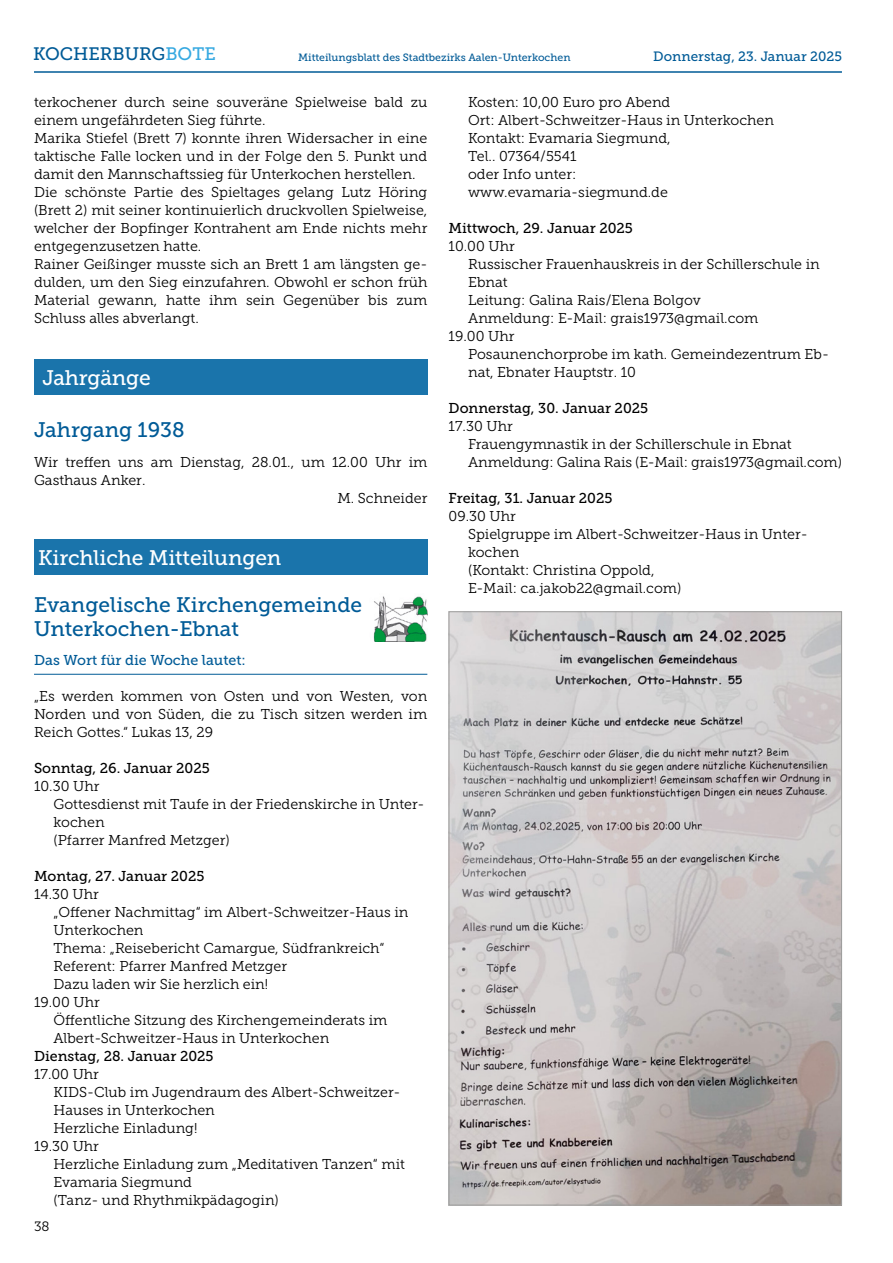
<style>
.page{position:relative;width:893px;height:1263px;background:#fff}
.page>*{position:absolute;margin:0;border:0;box-sizing:border-box;transform-origin:0 0}
.t1{font:21px/24px "Museo Slab 500";color:#005b97}
.t2{font:21px "Museo Slab 500";letter-spacing:-.01em;color:#fff}
.t3{font:18px "Museo Slab 500";color:#005b97}
.t4{font:14.25px/18px "Museo Slab 300";color:#000}
.t5{font:14.25px "Museo Slab 500";color:#000}
.t6{font:14.25px "Museo Slab 500";color:#005b97}
.t7{font:13.5px "Museo Slab 500";color:#005b97}
.t8{font:13.5px "Museo Slab 300";color:#000}
.t9{font:10.5px "Museo Slab 500";color:#005b97}
.s1{color:#36a9e1}
</style>
<div class="page">
<hr style="left:34px;top:71px;width:808px;height:2px;background:#005b97">
<hr style="left:34px;top:674px;width:393px;height:1px;background:#005b97">
<div style="left:34px;top:359px;width:393px;height:36px;background:#1a74ab"></div>
<div style="left:34px;top:539px;width:393px;height:36px;background:#1a74ab"></div>
<img style="left:373px;top:596px;width:54px;height:46px">
<img style="left:451px;top:613px;width:389px;height:590px">
<p class="t3" style="left:33px;top:44px;width:184px">KOCHERBURG<span class="s1">BOTE</span></p>
<p class="t9" style="left:298px;top:51px;width:274px">Mitteilungsblatt des Stadtbezirks Aalen-Unterkochen</p>
<p class="t7" style="left:653px;top:49px;width:190px">Donnerstag, 23. Januar 2025</p>
<p class="t4" style="left:34px;top:93px;width:395px">terkochener durch seine souveräne Spielweise bald zu einem ungefährdeten Sieg führte.<br>Marika Stiefel (Brett 7) konnte ihren Widersacher in eine taktische Falle locken und in der Folge den 5. Punkt und damit den Mannschaftssieg für Unterkochen herstellen.<br>Die schönste Partie des Spieltages gelang Lutz Höring (Brett 2) mit seiner kontinuierlich druckvollen Spielweise, welcher der Bopfinger Kontrahent am Ende nichts mehr entgegenzusetzen hatte.<br>Rainer Geißinger musste sich an Brett 1 am längsten ge&shy;dulden, um den Sieg einzufahren. Obwohl er schon früh Material gewann, hatte ihm sein Gegenüber bis zum Schluss alles abverlangt.</p>
<h1 class="t2" style="left:43px;top:366px;width:110px">Jahrgänge</h1>
<h1 class="t1" style="left:34px;top:418px;width:152px">Jahrgang 1938</h1>
<p class="t4" style="left:34px;top:453px;width:395px">Wir treffen uns am Dienstag, 28.01., um 12.00 Uhr im</p>
<p class="t4" style="left:34px;top:471px;width:113px">Gasthaus Anker.</p>
<p class="t4" style="left:337px;top:489px;width:91px">M. Schneider</p>
<h1 class="t2" style="left:38px;top:546px;width:245px">Kirchliche Mitteilungen</h1>
<h1 class="t1" style="left:34px;top:593px;width:330px">Evangelische Kirchengemeinde<br>Unterkochen-Ebnat</h1>
<p class="t6" style="left:34px;top:652px;width:213px">Das Wort für die Woche lautet:</p>
<p class="t4" style="left:34px;top:687px;width:395px;text-align:justify">„Es werden kommen von Osten und von Westen, von Norden und von Süden, die zu Tisch sitzen werden im Reich Gottes.“ Lukas 13, 29</p>
<p class="t5" style="left:34px;top:760px;width:177px">Sonntag, 26. Januar 2025</p>
<p class="t4" style="left:54px;top:777px;width:373px;text-indent:-19px">10.30 Uhr<br>Gottesdienst mit Taufe in der Friedenskirche in Unter&shy;kochen<br>(Pfarrer Manfred Metzger)</p>
<p class="t5" style="left:34px;top:868px;width:172px">Montag, 27. Januar 2025</p>
<p class="t4" style="left:34px;top:885px;width:66px">14.30 Uhr</p>
<p class="t4" style="left:54px;top:903px;width:357px">„Offener Nachmittag“ im Albert-Schweitzer-Haus in</p>
<p class="t4" style="left:54px;top:921px;width:92px">Unterkochen</p>
<p class="t4" style="left:54px;top:939px;width:332px">Thema: „Reisebericht Camargue, Südfrankreich“</p>
<p class="t4" style="left:54px;top:957px;width:235px">Referent: Pfarrer Manfred Metzger</p>
<p class="t4" style="left:54px;top:975px;width:216px">Dazu laden wir Sie herzlich ein!</p>
<p class="t4" style="left:34px;top:993px;width:67px">19.00 Uhr</p>
<p class="t4" style="left:54px;top:1011px;width:335px">Öffentliche Sitzung des Kirchengemeinderats im</p>
<p class="t4" style="left:54px;top:1029px;width:277px">Albert-Schweitzer-Haus in Unterkochen</p>
<p class="t5" style="left:34px;top:1048px;width:181px">Dienstag, 28. Januar 2025</p>
<p class="t4" style="left:34px;top:1065px;width:66px">17.00 Uhr</p>
<p class="t4" style="left:54px;top:1083px;width:349px">KIDS-Club im Jugendraum des Albert-Schweitzer-</p>
<p class="t4" style="left:54px;top:1101px;width:163px">Hauses in Unterkochen</p>
<p class="t4" style="left:54px;top:1119px;width:145px">Herzliche Einladung!</p>
<p class="t4" style="left:34px;top:1137px;width:66px">19.30 Uhr</p>
<p class="t4" style="left:54px;top:1155px;width:353px">Herzliche Einladung zum „Meditativen Tanzen“ mit</p>
<p class="t4" style="left:54px;top:1173px;width:140px">Evamaria Siegmund</p>
<p class="t4" style="left:54px;top:1191px;width:227px">(Tanz- und Rhythmikpädagogin)</p>
<p class="t8" style="left:34px;top:1218px;width:17px">38</p>
<p class="t4" style="left:468px;top:93px;width:307px">Kosten: 10,00 Euro pro Abend<br>Ort: Albert-Schweitzer-Haus in Unterkochen<br>Kontakt: Evamaria Siegmund,<br>Tel.. 07364/5541<br>oder Info unter: www.evamaria-siegmund.de</p>
<p class="t5" style="left:449px;top:220px;width:186px">Mittwoch, 29. Januar 2025</p>
<p class="t4" style="left:449px;top:237px;width:68px">10.00 Uhr</p>
<p class="t4" style="left:468px;top:255px;width:353px">Russischer Frauenhauskreis in der Schillerschule in</p>
<p class="t4" style="left:468px;top:273px;width:41px">Ebnat</p>
<p class="t4" style="left:468px;top:291px;width:234px">Leitung: Galina Rais/Elena Bolgov</p>
<p class="t4" style="left:468px;top:309px;width:292px">Anmeldung: E-Mail: grais1973@gmail.com</p>
<p class="t4" style="left:449px;top:327px;width:67px">19.00 Uhr</p>
<p class="t4" style="left:468px;top:345px;width:362px">Posaunenchorprobe im kath. Gemeindezentrum Eb-</p>
<p class="t4" style="left:468px;top:363px;width:169px">nat, Ebnater Hauptstr. 10</p>
<p class="t5" style="left:449px;top:400px;width:201px">Donnerstag, 30. Januar 2025</p>
<p class="t4" style="left:468px;top:417px;width:375px;text-indent:-19px">17.30 Uhr<br>Frauengymnastik in der Schillerschule in Ebnat<br>Anmeldung: Galina Rais (E-Mail: grais1973@gmail.com)</p>
<p class="t5" style="left:449px;top:490px;width:165px">Freitag, 31. Januar 2025</p>
<p class="t4" style="left:468px;top:507px;width:338px;text-indent:-19px">09.30 Uhr<br>Spielgruppe im Albert-Schweitzer-Haus in Unter&shy;kochen<br>(Kontakt: Christina Oppold,<br>E-Mail: ca.jakob22@gmail.com)</p>
</div>
